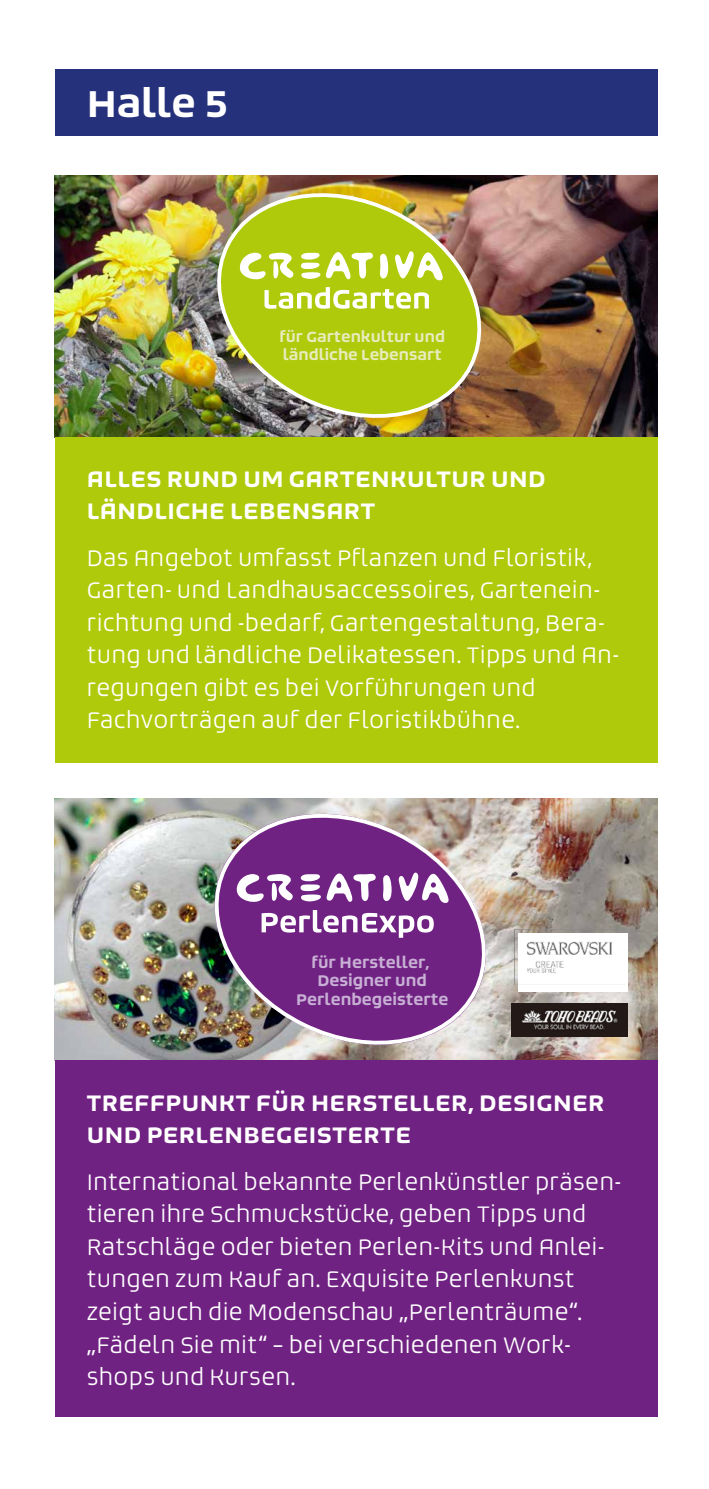
<style>
.page{position:relative;width:709px;height:1489px;background:#fff}
.page>*{position:absolute;margin:0;border:0;box-sizing:border-box;transform-origin:0 0}
.t1{font:700 37.5px "Bruum FY";color:#fff}
.t2{font:300 22.5px/32.5px "Bruum FY";letter-spacing:.01em;color:#fff}
.t3{font:700 22.5px/32.5px "Bruum FY";letter-spacing:.02em;color:#fff}
.t4{font:700 15.5px/18.5px "Bruum FY";color:#c8b0d5;text-align:center}
.t5{font:700 14.75px/17.8px "Bruum FY";color:#e6ecbc}
</style>
<div class="page">
<div style="left:55px;top:69px;width:602px;height:67px;background:#25317a"></div>
<img style="left:55px;top:175px;width:602px;height:262px">
<div style="left:55px;top:437px;width:602px;height:326px;background:#afca0b"></div>
<img style="left:202px;top:180px;width:294px;height:251px">
<img style="left:55px;top:798px;width:602px;height:262px">
<div style="left:55px;top:1060px;width:602px;height:357px;background:#702283"></div>
<img style="left:199px;top:800px;width:302px;height:258px">
<div style="left:518px;top:932px;width:109px;height:59px;background:#fff"></div>
<img style="left:514px;top:929px;width:110px;height:55px">
<img style="left:511px;top:1003px;width:116px;height:33px">
<h1 class="t1" style="left:87px;top:79px;width:143px">Halle 5</h1>
<p class="t5" style="left:279px;top:328px;width:167px">für Gartenkultur und ländliche Lebensart</p>
<p class="t3" style="left:87px;top:461px;width:460px">ALLES RUND UM GARTENKULTUR UND<br>LÄNDLICHE LEBENSART</p>
<p class="t2" style="left:87px;top:540px;width:533px">Das Angebot umfasst Pflanzen und Floristik, Garten- und Landhausaccessoires, Gartenein&shy;richtung und -bedarf, Gartengestaltung, Bera&shy;tung und ländliche Delikatessen. Tipps und An&shy;regungen gibt es bei Vorführungen und Fachvorträgen auf der Floristikbühne.</p>
<p class="t4" style="left:296px;top:952px;width:154px">für Hersteller,<br>Designer und<br>Perlenbegeisterte</p>
<p class="t3" style="left:87px;top:1085px;width:519px">TREFFPUNKT FÜR HERSTELLER, DESIGNER<br>UND PERLENBEGEISTERTE</p>
<p class="t2" style="left:87px;top:1164px;width:536px">International bekannte Perlenkünstler präsen&shy;tieren ihre Schmuckstücke, geben Tipps und Ratschläge oder bieten Perlen-Kits und Anlei&shy;tungen zum Kauf an. Exquisite Perlenkunst zeigt auch die Modenschau „Perlenträume“. „Fädeln Sie mit“ – bei verschiedenen Work&shy;shops und Kursen.</p>
</div>
